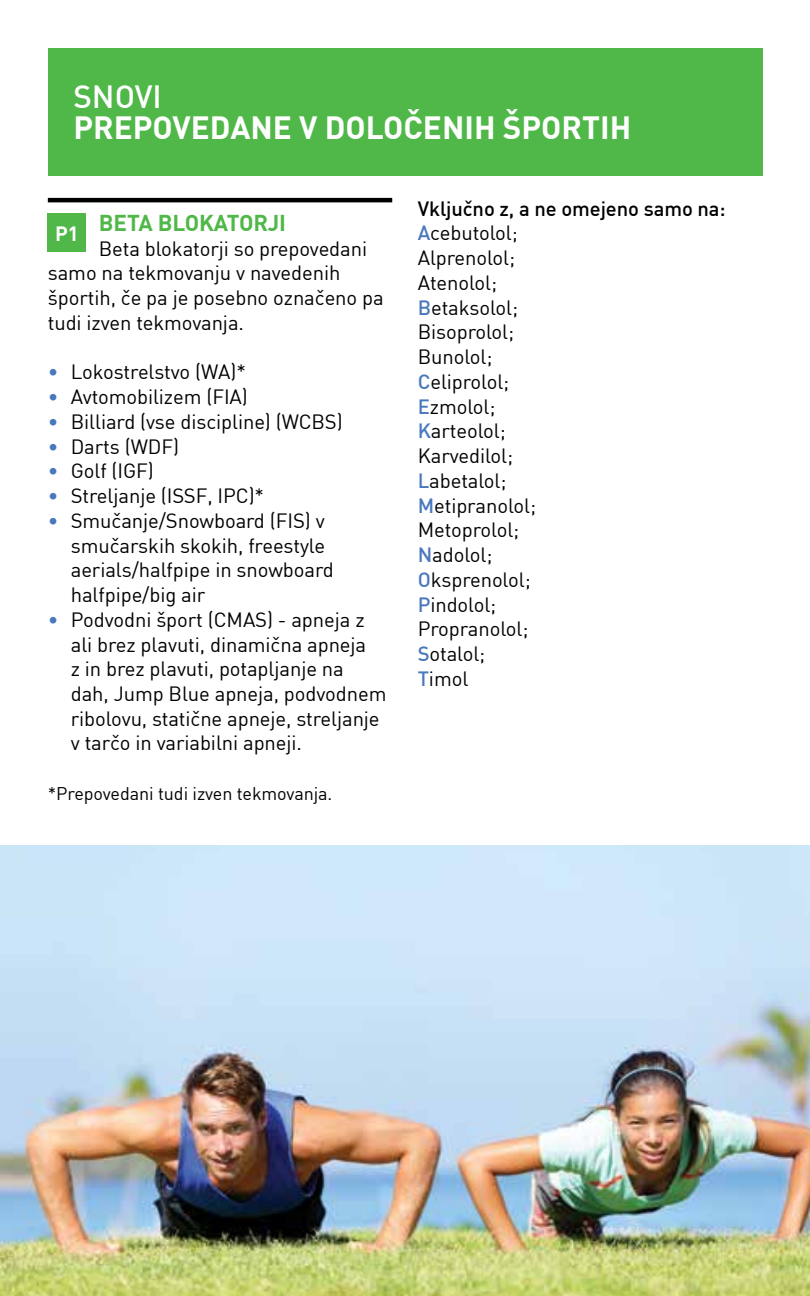
<style>
.page{position:relative;width:810px;height:1296px;background:#fff}
.page>*{position:absolute;margin:0;border:0;box-sizing:border-box;transform-origin:0 0}
.t1{font:700 31.5px "DINOT";color:#fff}
.t2{font:500 31.5px "DINOT";color:#fff}
.t3{font:700 22.5px "DINOT";letter-spacing:-.005em;color:#50b848}
.t4{font:20.25px/24.8px "DINOT";letter-spacing:-.005em;color:#000}
.t5{font:700 20.25px "DINOT";color:#fff}
.t6{font:18px "DINOT";letter-spacing:-.005em;color:#000}
.s1{color:#4978bc}
.s2{font-weight:500}
.s3{font-weight:500;color:#4978bc}
</style>
<div class="page">
<div style="left:48px;top:48px;width:714px;height:127px;background:#50b848"></div>
<div style="left:48px;top:214px;width:38px;height:38px;background:#50b848"></div>
<hr style="left:48px;top:198px;width:344px;height:4px;background:#000">
<img style="left:0;top:845px;width:810px;height:451px">
<h1 class="t2" style="left:73px;top:76px;width:90px">SNOVI</h1>
<h1 class="t1" style="left:73px;top:107px;width:560px">PREPOVEDANE V DOLO∤ENIH ŠPORTIH</h1>
<p class="t3" style="left:99px;top:208px;width:189px">BETA BLOKATORJI</p>
<p class="t4" style="left:48px;top:236px;width:337px;text-indent:51px">Beta blokatorji so prepovedani samo na tekmovanju v navedenih športih, ∙e pa je posebno ozna∙eno pa tudi izven tekmovanja.</p>
<p class="t4" style="left:48px;top:359px;width:200px"><span class="s1">•</span> Lokostrelstvo (WA)*</p>
<p class="t4" style="left:48px;top:384px;width:202px"><span class="s1">•</span> Avtomobilizem (FIA)</p>
<p class="t4" style="left:48px;top:409px;width:296px"><span class="s1">•</span> Billiard (vse discipline) (WCBS)</p>
<p class="t4" style="left:48px;top:434px;width:133px"><span class="s1">•</span> Darts (WDF)</p>
<p class="t4" style="left:48px;top:458px;width:108px"><span class="s1">•</span> Golf (IGF)</p>
<p class="t4" style="left:48px;top:483px;width:218px"><span class="s1">•</span> Streljanje (ISSF, IPC)*</p>
<p class="t4" style="left:71px;top:508px;width:265px;text-indent:-23px"><span class="s1">•</span> Smu∙anje/Snowboard (FIS) v smu∙arskih skokih, freestyle aerials/halfpipe in snowboard halfpipe/big air</p>
<p class="t4" style="left:71px;top:607px;width:317px;text-indent:-23px"><span class="s1">•</span> Podvodni šport (CMAS) - apneja z ali brez plavuti, dinami∙na apneja<br>z in brez plavuti, potapljanje na dah, Jump Blue apneja, podvodnem ribolovu, stati∙ne apneje, streljanje v tar∙o in variabilni apneji.</p>
<p class="t6" style="left:48px;top:782px;width:286px">*Prepovedani tudi izven tekmovanja.</p>
<p class="t5" style="left:55px;top:220px;width:25px">P1</p>
<p class="t4" style="left:418px;top:196px;width:309px"><span class="s2">Vklju∙no z, a ne omejeno samo na:<br></span><span class="s3">A</span>cebutolol;<br>Alprenolol;<br>Atenolol;<br><span class="s3">B</span>etaksolol;<br>Bisoprolol;<br>Bunolol;<br><span class="s3">C</span>eliprolol;<br><span class="s3">E</span>zmolol;<br><span class="s3">K</span>arteolol;<br>Karvedilol;<br><span class="s3">L</span>abetalol;<br><span class="s3">M</span>etipranolol;<br>Metoprolol;<br><span class="s3">N</span>adolol;<br><span class="s3">O</span>ksprenolol;<br><span class="s3">P</span>indolol;<br>Propranolol;<br><span class="s3">S</span>otalol;<br><span class="s3">T</span>imol</p>
</div>
